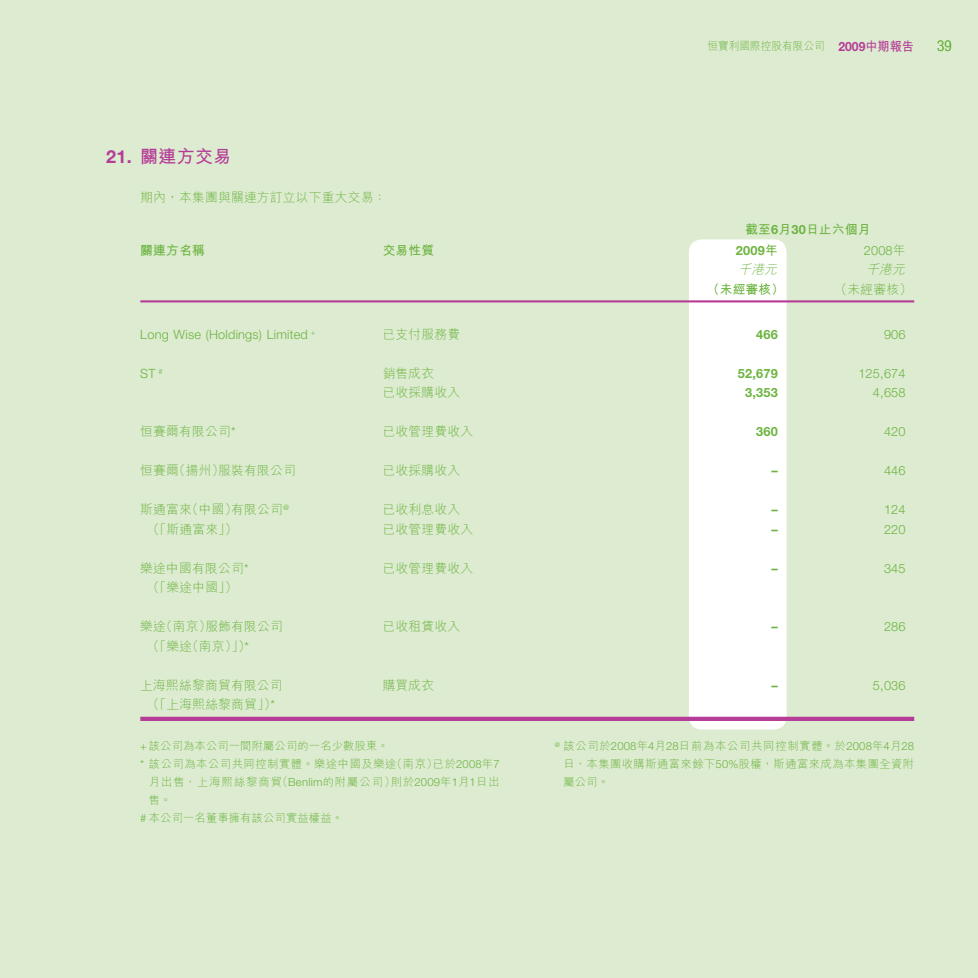
<style>
.page{position:relative;width:978px;height:978px;background:#ddebd1}
.page>*{position:absolute;margin:0;border:0;box-sizing:border-box;transform-origin:0 0}
.t1{font:700 18px "M Hei HK";letter-spacing:.015em;color:#b53c97}
.t2{font:300 condensed 15px "Helvetica Neue LT Std";color:#6cb43f}
.t3{font:300 12.75px "M Hei HK";letter-spacing:.015em;color:#6cb43f}
.t4{font:300 12.75px "Helvetica Neue LT Std";letter-spacing:.015em;color:#6cb43f}
.t5{font:700 12.75px "Helvetica Neue LT Std";letter-spacing:.015em;color:#6cb43f}
.t6{font:700 12.75px "M Hei HK";letter-spacing:.015em;color:#6cb43f}
.t7{font:italic 300 12.75px "M Hei HK";color:#6cb43f}
.t8{font:300 11.25px/18px "M Hei HK";letter-spacing:.045em;color:#6cb43f;text-align:justify}
.t9{font:300 11.25px "M Hei HK";letter-spacing:.015em;color:#6cb43f}
.t10{font:300 11.25px "M Hei HK";letter-spacing:.095em;color:#6cb43f}
.t11{font:300 11.25px "M Hei HK";color:#6cb43f;scale:.95 1}
.s1{font-family:"Helvetica Neue LT Std"}
.s2{font-family:"Helvetica Neue LT Std";font-weight:700;font-size:12.75px;color:#b53c97}
.s3{font-weight:700;font-size:12.75px;color:#b53c97}
.s4{font-family:"M Hei HK"}
</style>
<div class="page">
<div style="left:689px;top:239px;width:98px;height:490px;background:#fff;border-radius:13px"></div>
<hr style="left:140px;top:300px;width:774px;height:2px;background:#b53c97">
<hr style="left:140px;top:717px;width:774px;height:4px;background:#b53c97">
<p class="t1" style="left:106px;top:144px;width:127px"><span class="s1">21.</span> 關連方交易</p>
<p class="t3" style="left:140px;top:189px;width:248px">期內，本集團與關連方訂立以下重大交易：</p>
<p class="t11" style="left:708px;top:38px;width:219px">恒寶利國際控股有限公司 <span class="s2">2009</span><span class="s3">中期報告</span></p>
<p class="t2" style="left:937px;top:37px;width:16px">39</p>
<p class="t6" style="left:745px;top:220px;width:127px">截至<span class="s1">6</span>月<span class="s1">30</span>日止六個月</p>
<p class="t6" style="left:140px;top:241px;width:66px">關連方名稱</p>
<p class="t6" style="left:383px;top:241px;width:53px">交易性質</p>
<p class="t5" style="left:736px;top:242px;width:43px">2009<span class="s4">年</span></p>
<p class="t4" style="left:864px;top:243px;width:43px">2008<span class="s4">年</span></p>
<p class="t7" style="left:738px;top:261px;width:44px">千港元</p>
<p class="t7" style="left:866px;top:261px;width:44px">千港元</p>
<p class="t6" style="left:707px;top:280px;width:79px">（未經審核）</p>
<p class="t3" style="left:834px;top:280px;width:79px">（未經審核）</p>
<p class="t4" style="left:140px;top:327px;width:176px">Long Wise (Holdings) Limited <sup>+</sup></p>
<p class="t3" style="left:383px;top:325px;width:79px">已支付服務費</p>
<p class="t5" style="left:756px;top:326px;width:23px">466</p>
<p class="t4" style="left:884px;top:327px;width:23px">906</p>
<p class="t4" style="left:140px;top:366px;width:24px">ST <sup>#</sup></p>
<p class="t3" style="left:383px;top:364px;width:53px">銷售成衣</p>
<p class="t5" style="left:738px;top:365px;width:42px">52,679</p>
<p class="t4" style="left:858px;top:366px;width:49px">125,674</p>
<p class="t3" style="left:383px;top:384px;width:79px">已收採購收入</p>
<p class="t5" style="left:745px;top:385px;width:34px">3,353</p>
<p class="t4" style="left:873px;top:385px;width:34px">4,658</p>
<p class="t3" style="left:140px;top:423px;width:97px">恒賽爾有限公司<span class="s1">*</span></p>
<p class="t3" style="left:383px;top:423px;width:92px">已收管理費收入</p>
<p class="t5" style="left:756px;top:424px;width:23px">360</p>
<p class="t4" style="left:884px;top:424px;width:23px">420</p>
<p class="t3" style="left:140px;top:462px;width:157px">恒賽爾（揚州）服裝有限公司</p>
<p class="t3" style="left:383px;top:462px;width:79px">已收採購收入</p>
<p class="t5" style="left:772px;top:463px;width:8px">–</p>
<p class="t4" style="left:884px;top:463px;width:23px">446</p>
<p class="t3" style="left:140px;top:501px;width:150px">斯通富來（中國）有限公司<sup>@</sup></p>
<p class="t3" style="left:383px;top:501px;width:79px">已收利息收入</p>
<p class="t5" style="left:772px;top:502px;width:8px">–</p>
<p class="t4" style="left:884px;top:502px;width:23px">124</p>
<p class="t3" style="left:147px;top:520px;width:92px">（「斯通富來」）</p>
<p class="t3" style="left:383px;top:520px;width:92px">已收管理費收入</p>
<p class="t5" style="left:772px;top:521px;width:8px">–</p>
<p class="t4" style="left:884px;top:522px;width:23px">220</p>
<p class="t3" style="left:140px;top:559px;width:110px">樂途中國有限公司<span class="s1">*</span></p>
<p class="t3" style="left:383px;top:559px;width:92px">已收管理費收入</p>
<p class="t5" style="left:772px;top:560px;width:8px">–</p>
<p class="t4" style="left:884px;top:561px;width:23px">345</p>
<p class="t3" style="left:147px;top:579px;width:92px">（「樂途中國」）</p>
<p class="t3" style="left:140px;top:618px;width:144px">樂途（南京）服飾有限公司</p>
<p class="t3" style="left:383px;top:618px;width:79px">已收租賃收入</p>
<p class="t5" style="left:772px;top:619px;width:8px">–</p>
<p class="t4" style="left:884px;top:619px;width:23px">286</p>
<p class="t3" style="left:147px;top:637px;width:105px">（「樂途（南京）」）<span class="s1">*</span></p>
<p class="t3" style="left:140px;top:676px;width:144px">上海熙絲黎商貿有限公司</p>
<p class="t3" style="left:383px;top:676px;width:53px">購買成衣</p>
<p class="t5" style="left:772px;top:677px;width:8px">–</p>
<p class="t4" style="left:873px;top:678px;width:34px">5,036</p>
<p class="t3" style="left:147px;top:696px;width:131px">（「上海熙絲黎商貿」）<span class="s1">*</span></p>
<p class="t9" style="left:140px;top:738px;width:250px"><span class="s1">+</span>該公司為本公司一間附屬公司的一名少數股東。</p>
<p class="t8" style="left:140px;top:755px;width:361px"><span class="s1">*</span> 該公司為本公司共同控制實體。樂途中國及樂途（南京）已於<span class="s1">2008</span>年<span class="s1">7</span></p>
<p class="t10" style="left:149px;top:774px;width:352px">月出售，上海熙絲黎商貿（<span class="s1">Benlim</span>的附屬公司）則於<span class="s1">2009</span>年<span class="s1">1</span>月<span class="s1">1</span>日出</p>
<p class="t8" style="left:149px;top:791px;width:24px">售。</p>
<p class="t9" style="left:140px;top:810px;width:204px"><span class="s1">#</span> 本公司一名董事擁有該公司實益權益。</p>
<p class="t8" style="left:563px;top:737px;width:352px;text-indent:-9px"><sup>@</sup> 該公司於<span class="s1">2008</span>年<span class="s1">4</span>月<span class="s1">28</span>日前為本公司共同控制實體。於<span class="s1">2008</span>年<span class="s1">4</span>月<span class="s1">28</span>日，本集團收購斯通富來餘下<span class="s1">50%</span>股權，斯通富來成為本集團全資附屬公司。</p>
</div>
